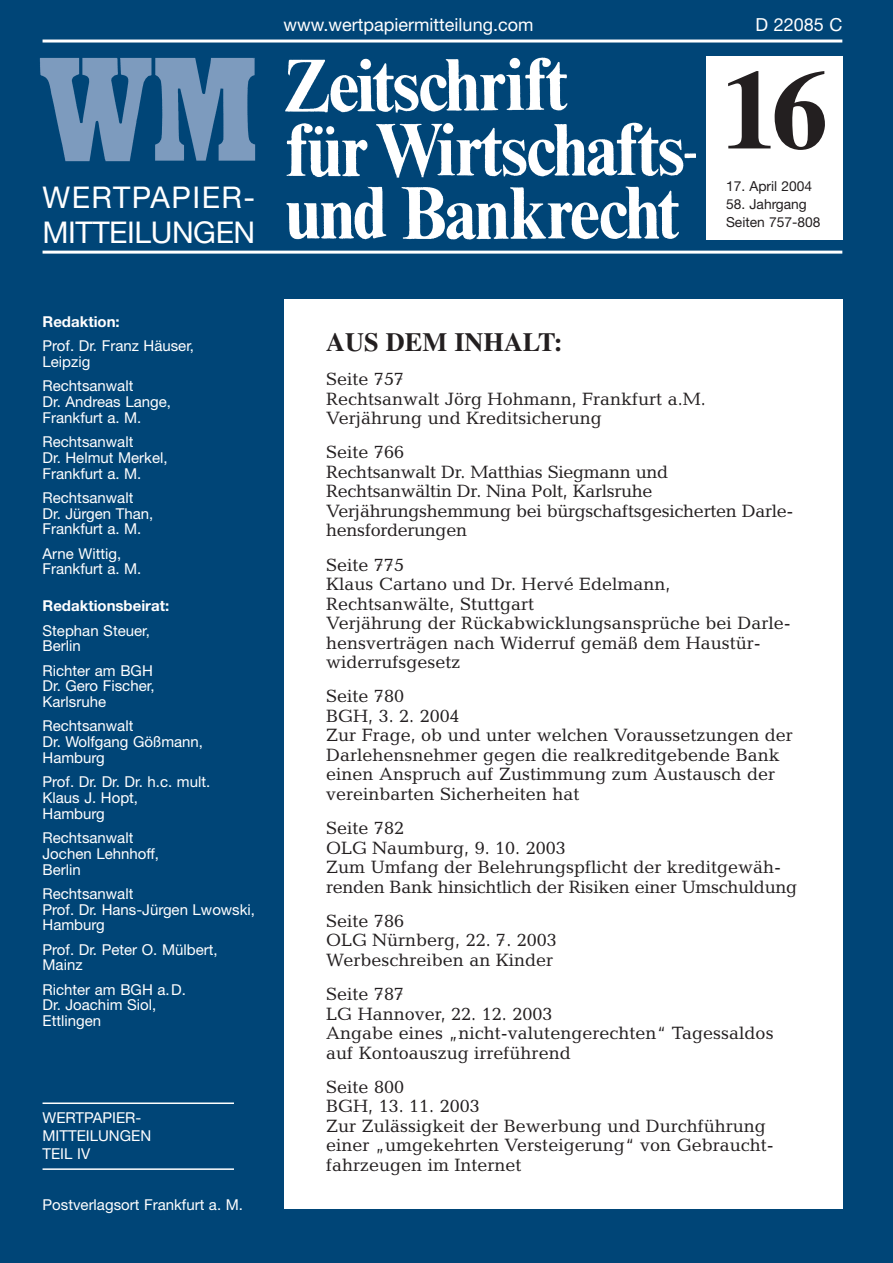
<style>
.page{position:relative;width:893px;height:1263px;background:#fff}
.page>*{position:absolute;margin:0;border:0;box-sizing:border-box;transform-origin:0 0}
.t1{font:700 112.5px "Times";color:#231f20}
.t2{font:30px/34.5px "Helvetica Neue";letter-spacing:-.015em;color:#fff}
.t3{font:700 26.25px "Times";color:#231f20}
.t4{font:18px/19.5px "Candida";color:#231f20}
.t5{font:18px "Helvetica Neue";color:#fff}
.t6{font:15px/15.8px "Helvetica Neue";color:#fff}
.t7{font:700 15px "Helvetica Neue";color:#fff}
.t8{font:13.8px/18px "Helvetica Neue";color:#231f20}
</style>
<div class="page">
<div style="left:0;top:0;width:892px;height:1263px;background:#004577"></div>
<hr style="left:43px;top:251px;width:799px;height:3px;background:#fff">
<div style="left:284px;top:299px;width:558px;height:910px;background:#fff"></div>
<hr style="left:43px;top:1103px;width:191px;height:1px;background:#fff">
<hr style="left:43px;top:1168px;width:191px;height:2px;background:#fff">
<hr style="left:43px;top:40px;width:799px;height:3px;background:#fff">
<img style="left:285px;top:57px;width:411px;height:183px">
<img style="left:39px;top:57px;width:217px;height:105px">
<div style="left:706px;top:57px;width:136px;height:183px;background:#fff"></div>
<h2 class="t2" style="left:43px;top:183px;width:214px">WERTPAPIER-<br>MITTEILUNGEN</h2>
<p class="t7" style="left:43px;top:316px;width:79px">Redaktion:</p>
<p class="t6" style="left:43px;top:340px;width:153px">Prof. Dr. Franz Häuser,<br>Leipzig</p>
<p class="t6" style="left:43px;top:380px;width:130px">Rechtsanwalt<br>Dr. Andreas Lange,<br>Frankfurt a. M.</p>
<p class="t6" style="left:43px;top:435px;width:126px">Rechtsanwalt<br>Dr. Helmut Merkel,<br>Frankfurt a. M.</p>
<p class="t6" style="left:43px;top:491px;width:112px">Rechtsanwalt<br>Dr. Jürgen Than,<br>Frankfurt a. M.</p>
<p class="t6" style="left:43px;top:547px;width:100px">Arne Wittig,<br>Frankfurt a. M.</p>
<p class="t7" style="left:43px;top:601px;width:128px">Redaktionsbeirat:</p>
<p class="t6" style="left:43px;top:624px;width:109px">Stephan Steuer,<br>Berlin</p>
<p class="t6" style="left:43px;top:664px;width:113px;text-align:justify">Richter am BGH Dr. Gero Fischer, Karlsruhe</p>
<p class="t6" style="left:43px;top:720px;width:162px">Rechtsanwalt<br>Dr. Wolfgang Gößmann,<br>Hamburg</p>
<p class="t6" style="left:43px;top:776px;width:169px">Prof. Dr. Dr. Dr. h.c. mult.<br>Klaus J. Hopt,<br>Hamburg</p>
<p class="t6" style="left:43px;top:831px;width:118px">Rechtsanwalt<br>Jochen Lehnhoff,<br>Berlin</p>
<p class="t6" style="left:43px;top:887px;width:214px">Rechtsanwalt<br>Prof. Dr. Hans-Jürgen Lwowski,<br>Hamburg</p>
<p class="t6" style="left:43px;top:943px;width:176px">Prof. Dr. Peter O. Mülbert,<br>Mainz</p>
<p class="t6" style="left:43px;top:983px;width:145px">Richter am BGH a.D.<br>Dr. Joachim Siol,<br>Ettlingen</p>
<p class="t6" style="left:43px;top:1110px;width:110px;line-height:18px">WERTPAPIER-<br>MITTEILUNGEN<br>TEIL IV</p>
<p class="t6" style="left:43px;top:1198px;width:202px">Postverlagsort Frankfurt a. M.</p>
<p class="t5" style="left:284px;top:18px;width:251px">www.wertpapiermitteilung.com</p>
<p class="t5" style="left:755px;top:18px;width:88px">D 22085 C</p>
<h1 class="t1" style="left:720px;top:70px;width:108px">16</h1>
<p class="t8" style="left:726px;top:178px;width:88px">17. April 2004</p>
<p class="t8" style="left:726px;top:196px;width:96px">58. Jahrgang<br>Seiten 757-808</p>
<h3 class="t3" style="left:326px;top:333px;width:238px">AUS DEM INHALT:</h3>
<p class="t4" style="left:326px;top:371px;width:381px">Seite 757<br>Rechtsanwalt Jörg Hohmann, Frankfurt a.M.<br>Verjährung und Kreditsicherung</p>
<p class="t4" style="left:326px;top:444px;width:469px">Seite 766<br>Rechtsanwalt Dr. Matthias Siegmann und Rechtsanwältin Dr. Nina Polt, Karlsruhe Verjährungshemmung bei bürgschaftsgesicherten Darle&shy;hensforderungen</p>
<p class="t4" style="left:326px;top:557px;width:466px">Seite 775<br>Klaus Cartano und Dr. Hervé Edelmann,<br>Rechtsanwälte, Stuttgart<br>Verjährung der Rückabwicklungsansprüche bei Darle&shy;hensverträgen nach Widerruf gemäß dem Haustür&shy;widerrufsgesetz</p>
<p class="t4" style="left:326px;top:688px;width:468px">Seite 780<br>BGH, 3. 2. 2004<br>Zur Frage, ob und unter welchen Voraussetzungen der Darlehensnehmer gegen die realkreditgebende Bank einen Anspruch auf Zustimmung zum Austausch der vereinbarten Sicherheiten hat</p>
<p class="t4" style="left:326px;top:820px;width:472px">Seite 782<br>OLG Naumburg, 9. 10. 2003<br>Zum Umfang der Belehrungspflicht der kreditgewäh&shy;renden Bank hinsichtlich der Risiken einer Umschuldung</p>
<p class="t4" style="left:326px;top:913px;width:232px">Seite 786<br>OLG Nürnberg, 22. 7. 2003<br>Werbeschreiben an Kinder</p>
<p class="t4" style="left:326px;top:986px;width:449px">Seite 787<br>LG Hannover, 22. 12. 2003<br>Angabe eines „nicht-valutengerechten“ Tagessaldos auf Kontoauszug irreführend</p>
<p class="t4" style="left:326px;top:1079px;width:449px">Seite 800<br>BGH, 13. 11. 2003<br>Zur Zulässigkeit der Bewerbung und Durchführung einer „umgekehrten Versteigerung“ von Gebraucht&shy;fahrzeugen im Internet</p>
</div>
